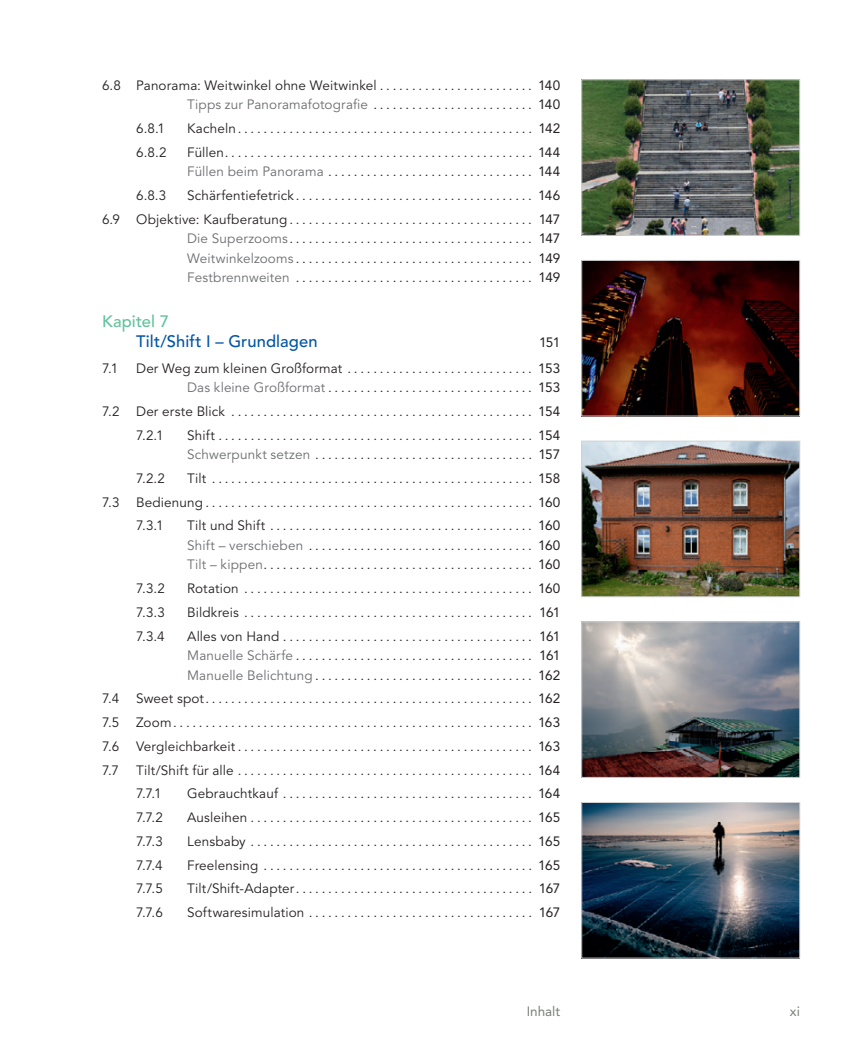
<style>
.page{position:relative;width:851px;height:1063px;background:#fff}
.page>*{position:absolute;margin:0;border:0;box-sizing:border-box;transform-origin:0 0}
.t1{font:500 16.5px "Avenir LT Pro";letter-spacing:.005em;color:#0154a6}
.t2{font:500 16.5px "Avenir LT Pro";letter-spacing:.01em;color:#61c29c}
.t3{font:13.5px/19.5px "Avenir LT Pro";letter-spacing:.01em;color:#231f20}
.t4{font:13.5px "Avenir LT Pro";color:#777e76}
.t5{font:13.5px "Avenir LT Pro";color:#231f20}
.s1{font-style:inherit}
.s2{color:#6c6d70}
</style>
<div class="page">
<img style="left:583px;top:443px;width:215px;height:152px">
<div style="left:581px;top:441px;width:219px;height:156px;border:1px solid #d1d2d4"></div>
<img style="left:583px;top:804px;width:215px;height:152px">
<div style="left:581px;top:802px;width:219px;height:156px;border:1px solid #d1d2d4"></div>
<img style="left:583px;top:623px;width:215px;height:153px">
<div style="left:581px;top:621px;width:219px;height:157px;border:1px solid #d1d2d4"></div>
<img style="left:583px;top:262px;width:215px;height:152px">
<div style="left:581px;top:260px;width:219px;height:156px;border:1px solid #d1d2d4"></div>
<img style="left:583px;top:81px;width:215px;height:153px">
<div style="left:581px;top:79px;width:219px;height:157px;border:1px solid #d1d2d4"></div>
<p class="t3" style="left:102px;top:76px;width:459px;text-align:right">6.8 Panorama: Weitwinkel ohne Weitwinkel . . . . . . . . . . . . . . . . . . . . . . . . <span class="s1">140<br></span><span class="s2">Tipps zur Panoramafotografie</span> ......................... <span class="s1">140</span></p>
<p class="t3" style="left:136px;top:119px;width:30px">6.8.1</p>
<p class="t3" style="left:187px;top:119px;width:374px">Kacheln.............................................. <span class="s1">142</span></p>
<p class="t3" style="left:136px;top:143px;width:32px">6.8.2</p>
<p class="t3" style="left:187px;top:143px;width:374px">Füllen................................................ <span class="s1">144<br></span><span class="s2">Füllen beim Panorama</span> ................................ <span class="s1">144</span></p>
<p class="t3" style="left:136px;top:186px;width:32px">6.8.3</p>
<p class="t3" style="left:102px;top:184px;width:459px;line-height:23.7px;text-align:right">Schärfentiefetrick..................................... <span class="s1">146<br></span>6.9 Objektive: Kaufberatung...................................... <span class="s1">147</span></p>
<p class="t3" style="left:187px;top:229px;width:374px;text-align:justify"><span class="s2">Die Superzooms</span>...................................... <span class="s1">147<br></span><span class="s2">Weitwinkelzooms</span>..................................... <span class="s1">149<br></span><span class="s2">Festbrennweiten</span> ..................................... <span class="s1">149</span></p>
<p class="t2" style="left:102px;top:312px;width:68px">Kapitel 7</p>
<p class="t1" style="left:136px;top:331px;width:183px">Tilt/Shift I – Grundlagen</p>
<p class="t5" style="left:539px;top:334px;width:23px">151</p>
<p class="t3" style="left:102px;top:358px;width:18px">7.1</p>
<p class="t3" style="left:136px;top:358px;width:425px;text-align:right">Der Weg zum kleinen Großformat ............................. <span class="s1">153<br></span><span class="s2">Das kleine Großformat</span>................................ <span class="s1">153</span></p>
<p class="t3" style="left:136px;top:400px;width:425px;line-height:23.7px;text-indent:-34px">7.2 Der erste Blick ............................................... <span class="s1">154<br></span>7.2.1</p>
<p class="t3" style="left:187px;top:425px;width:374px">Shift................................................. <span class="s1">154<br></span><span class="s2">Schwerpunkt setzen</span> .................................. <span class="s1">157</span></p>
<p class="t3" style="left:136px;top:469px;width:30px">7.2.2</p>
<p class="t3" style="left:187px;top:469px;width:374px">Tilt .................................................. <span class="s1">158</span></p>
<p class="t3" style="left:102px;top:492px;width:459px">7.3 Bedienung................................................... <span class="s1">160</span></p>
<p class="t3" style="left:136px;top:516px;width:29px">7.3.1</p>
<p class="t3" style="left:187px;top:516px;width:374px;text-align:justify">Tilt und Shift ......................................... <span class="s1">160<br></span><span class="s2">Shift – verschieben</span> ................................... <span class="s1">160<br></span><span class="s2">Tilt – kippen</span>.......................................... <span class="s1">160</span></p>
<p class="t3" style="left:136px;top:579px;width:30px">7.3.2</p>
<p class="t3" style="left:187px;top:579px;width:374px">Rotation ............................................. <span class="s1">160</span></p>
<p class="t3" style="left:136px;top:603px;width:30px">7.3.3</p>
<p class="t3" style="left:187px;top:603px;width:374px">Bildkreis ............................................. <span class="s1">161</span></p>
<p class="t3" style="left:136px;top:626px;width:30px">7.3.4</p>
<p class="t3" style="left:187px;top:626px;width:374px;text-align:justify">Alles von Hand ....................................... <span class="s1">161<br></span><span class="s2">Manuelle Schärfe</span>..................................... <span class="s1">161<br></span><span class="s2">Manuelle Belichtung</span>.................................. <span class="s1">162</span></p>
<p class="t3" style="left:102px;top:689px;width:19px">7.4</p>
<p class="t3" style="left:102px;top:687px;width:459px;line-height:23.7px;text-align:justify;text-indent:34px">Sweet spot ................................................... <span class="s1">162<br></span>7.5 Zoom ........................................................ <span class="s1">163<br></span>7.6 Vergleichbarkeit.............................................. <span class="s1">163<br></span>7.7</p>
<p class="t3" style="left:136px;top:758px;width:425px;line-height:23.7px">Tilt/Shift für alle .............................................. <span class="s1">164<br></span>7.7.1</p>
<p class="t3" style="left:187px;top:784px;width:374px">Gebrauchtkauf ....................................... <span class="s1">164</span></p>
<p class="t3" style="left:136px;top:808px;width:28px">7.7.2</p>
<p class="t3" style="left:187px;top:808px;width:374px">Ausleihen............................................ <span class="s1">165</span></p>
<p class="t3" style="left:136px;top:832px;width:28px">7.7.3</p>
<p class="t3" style="left:187px;top:832px;width:374px">Lensbaby ............................................ <span class="s1">165</span></p>
<p class="t3" style="left:136px;top:855px;width:28px">7.7.4</p>
<p class="t3" style="left:187px;top:855px;width:374px">Freelensing .......................................... <span class="s1">165</span></p>
<p class="t3" style="left:136px;top:879px;width:28px">7.7.5</p>
<p class="t3" style="left:187px;top:879px;width:374px">Tilt/Shift-Adapter..................................... <span class="s1">167</span></p>
<p class="t3" style="left:136px;top:903px;width:28px">7.7.6</p>
<p class="t3" style="left:187px;top:903px;width:374px">Softwaresimulation ................................... <span class="s1">167</span></p>
<p class="t4" style="left:526px;top:1003px;width:35px">Inhalt</p>
<p class="t4" style="left:789px;top:1003px;width:11px">xi</p>
</div>
